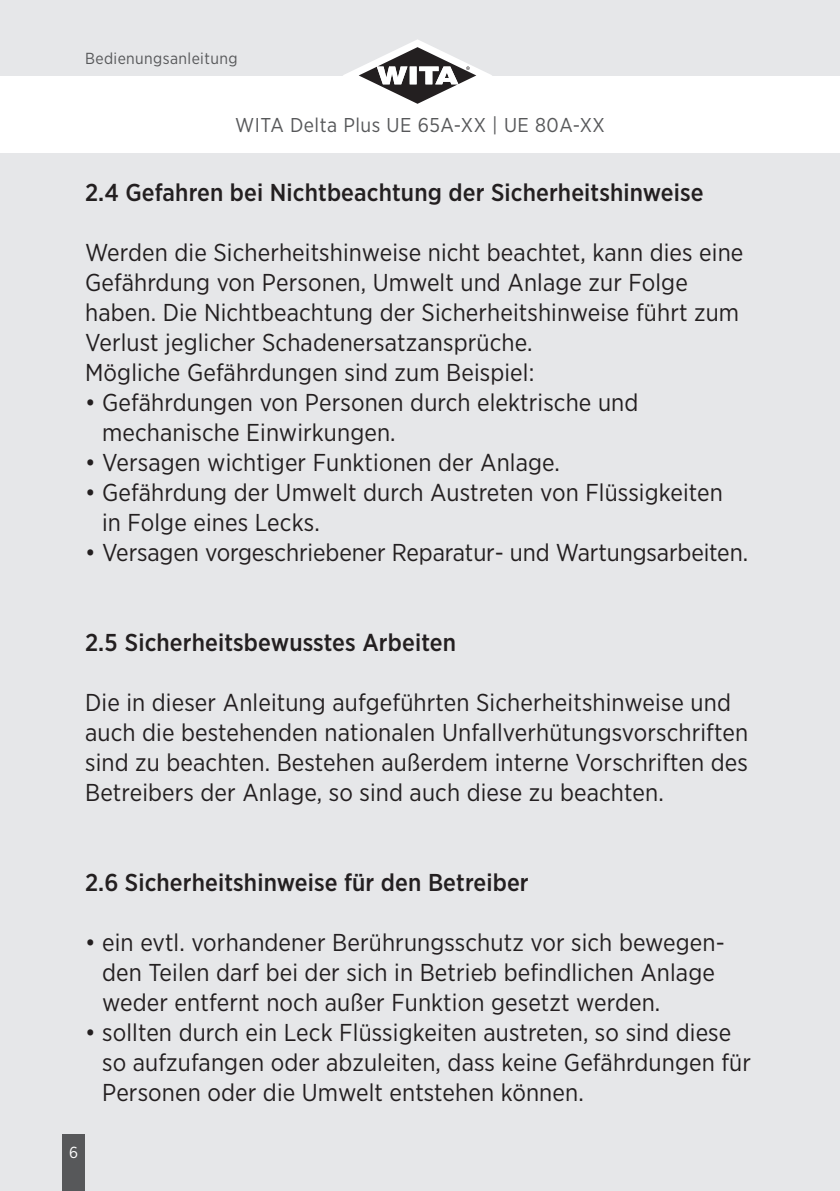
<style>
.page{position:relative;width:840px;height:1191px;background:#fff}
.page>*{position:absolute;margin:0;border:0;box-sizing:border-box;transform-origin:0 0}
.t1{font:24.4px/30px "Gotham Narrow";letter-spacing:.005em;color:#231f20}
.t2{font:500 24.4px "Gotham Narrow";letter-spacing:.005em;color:#231f20}
.t3{font:20px "Gotham Narrow";letter-spacing:.025em;color:#57585a}
.t4{font:16px "Gotham Narrow";letter-spacing:.025em;color:#57585a}
.t5{font:16px "Gotham Narrow";color:#fff}
</style>
<div class="page">
<div style="left:0;top:0;width:839px;height:75px;background:#e6e7e9"></div>
<div style="left:0;top:153px;width:839px;height:1038px;background:#e6e7e9"></div>
<svg style="left:326px;top:39px;width:169px;height:65px"></svg>
<div style="left:62px;top:1134px;width:23px;height:57px;background:#57585a"></div>
<p class="t4" style="left:85px;top:53px;width:154px">Bedienungsanleitung</p>
<p class="t3" style="left:235px;top:117px;width:371px">WITA Delta Plus UE 65A-XX | UE 80A-XX</p>
<p class="t2" style="left:85px;top:183px;width:619px">2.4 Gefahren bei Nichtbeachtung der Sicherheitshinweise</p>
<p class="t1" style="left:85px;top:239px;width:659px">Werden die Sicherheitshinweise nicht beachtet, kann dies eine Gefährdung von Personen, Umwelt und Anlage zur Folge haben. Die Nichtbeachtung der Sicherheitshinweise führt zum Verlust jeglicher Schadenersatzansprüche.<br>Mögliche Gefährdungen sind zum Beispiel:</p>
<p class="t1" style="left:102px;top:389px;width:537px;text-indent:-17px">• Gefährdungen von Personen durch elektrische und mechanische Einwirkungen.</p>
<p class="t1" style="left:85px;top:449px;width:476px">• Versagen wichtiger Funktionen der Anlage.</p>
<p class="t1" style="left:102px;top:479px;width:621px;text-indent:-17px">• Gefährdung der Umwelt durch Austreten von Flüssigkeiten in Folge eines Lecks.</p>
<p class="t1" style="left:85px;top:539px;width:664px">• Versagen vorgeschriebener Reparatur- und Wartungsarbeiten.</p>
<p class="t2" style="left:85px;top:633px;width:372px">2.5 Sicherheitsbewusstes Arbeiten</p>
<p class="t1" style="left:85px;top:689px;width:664px">Die in dieser Anleitung aufgeführten Sicherheitshinweise und auch die bestehenden nationalen Unfallverhütungsvorschriften sind zu beachten. Bestehen außerdem interne Vorschriften des Betreibers der Anlage, so sind auch diese zu beachten.</p>
<p class="t2" style="left:85px;top:873px;width:445px">2.6 Sicherheitshinweise für den Betreiber</p>
<p class="t1" style="left:102px;top:929px;width:623px;text-indent:-17px">• ein evtl. vorhandener Berührungsschutz vor sich bewegen&shy;den Teilen darf bei der sich in Betrieb befindlichen Anlage weder entfernt noch außer Funktion gesetzt werden.</p>
<p class="t1" style="left:102px;top:1019px;width:650px;text-indent:-17px">• sollten durch ein Leck Flüssigkeiten austreten, so sind diese so aufzufangen oder abzuleiten, dass keine Gefährdungen für<br>Personen oder die Umwelt entstehen können.</p>
<p class="t5" style="left:69px;top:1146px;width:10px">6</p>
</div>
